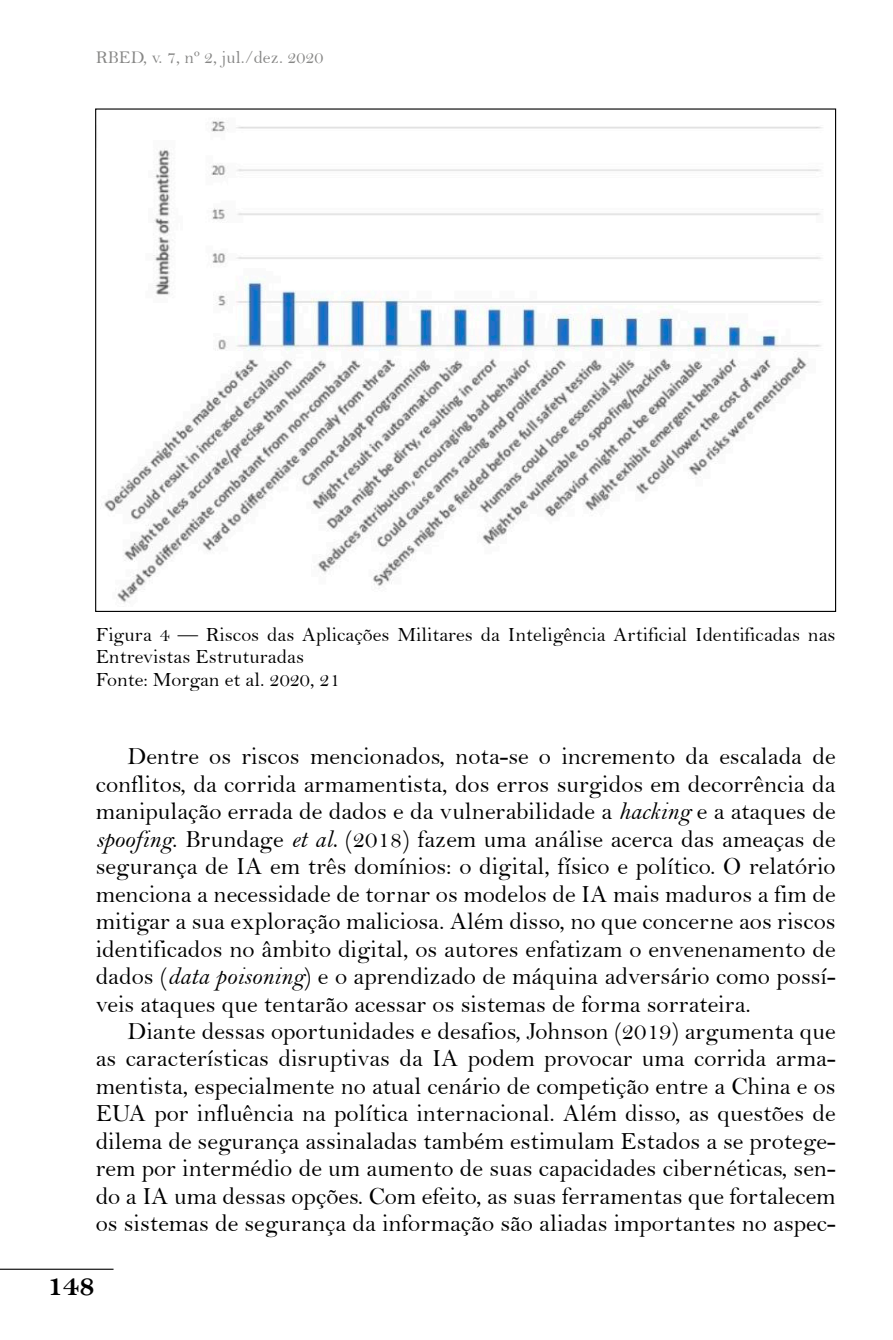
<style>
.page{position:relative;width:893px;height:1340px;background:#fff}
.page>*{position:absolute;margin:0;border:0;box-sizing:border-box;transform-origin:0 0}
.t1{font:31.5px "Bell MT Bold";color:#000}
.t2{font:24.75px/27.4px "Bell";color:#000;text-align:justify}
.t3{font:20.25px/22.5px "Bell";color:#000}
.t4{font:18px "Bell";color:#878786}
.s1{font-family:"Bell MT Italic"}
</style>
<div class="page">
<hr style="left:0;top:1268px;width:114px;height:1px;background:#000">
<img style="left:104px;top:120px;width:718px;height:483px">
<p class="t4" style="left:96px;top:46px;width:229px">RBED, v. 7, nº 2, jul./dez. 2020</p>
<p class="t3" style="left:96px;top:623px;width:741px">Figura 4 — Riscos das Aplicações Militares da Inteligência Artificial Identificadas nas<br>Entrevistas Estruturadas<br>Fonte: Morgan et al. 2020, 21</p>
<p class="t2" style="left:96px;top:742px;width:741px;text-indent:32px">Dentre os riscos mencionados, nota-se o incremento da escalada de conflitos, da corrida armamentista, dos erros surgidos em decorrência da manipulação errada de dados e da vulnerabilidade a <span class="s1">hacking</span> e a ataques de <span class="s1">spoofing</span>. Brundage <span class="s1">et al.</span> (2018) fazem uma análise acerca das ameaças de segurança de IA em três domínios: o digital, físico e político. O relatório menciona a necessidade de tornar os modelos de IA mais maduros a fim de mitigar a sua exploração maliciosa. Além disso, no que concerne aos riscos identificados no âmbito digital, os autores enfatizam o envenenamento de dados (<span class="s1">data poisoning</span>) e o aprendizado de máquina adversário como possí&shy;veis ataques que tentarão acessar os sistemas de forma sorrateira.</p>
<p class="t2" style="left:96px;top:1017px;width:741px;text-indent:32px">Diante dessas oportunidades e desafios, Johnson (2019) argumenta que as características disruptivas da IA podem provocar uma corrida arma&shy;mentista, especialmente no atual cenário de competição entre a China e os EUA por influência na política internacional. Além disso, as questões de dilema de segurança assinaladas também estimulam Estados a se protege&shy;rem por intermédio de um aumento de suas capacidades cibernéticas, sen&shy;do a IA uma dessas opções. Com efeito, as suas ferramentas que fortalecem os sistemas de segurança da informação são aliadas importantes no aspec-</p>
<p class="t1" style="left:47px;top:1266px;width:50px">148</p>
</div>
